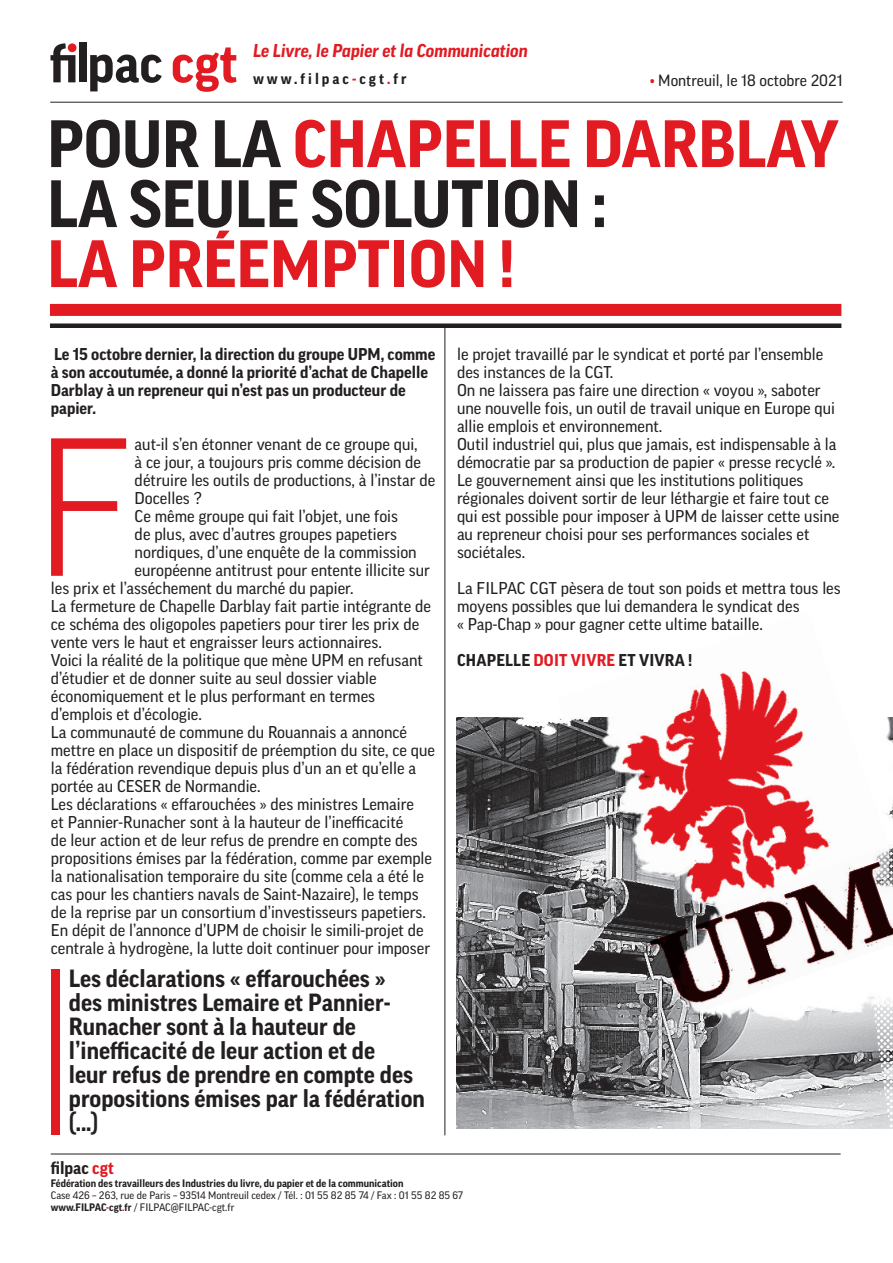
<style>
.page{position:relative;width:893px;height:1263px;background:#fff}
.page>*{position:absolute;margin:0;border:0;box-sizing:border-box;transform-origin:0 0}
.t1{font:700 64.5px/60px "Good OT";letter-spacing:-.005em;color:#231f20}
.t2{font:700 64.5px "Good OT";letter-spacing:-.005em;color:#e21a21}
.t3{font:700 24px/24px "Good OT";color:#231f20}
.t4{font:italic 700 18px "Good OT";color:#e21a21}
.t5{font:700 17.25px "Good OT";color:#231f20}
.t6{font:16.5px/18px "Good OT";color:#231f20}
.t7{font:700 16.5px/18px "Good OT";color:#231f20}
.t8{font:15.75px "Good OT";color:#231f20}
.t9{font:700 15px "Good OT";letter-spacing:.2em;color:#231f20}
.t10{font:10.5px/12px "Good OT";color:#231f20}
.t11{font:700 10.5px "Good OT";color:#231f20}
.s1{color:#e21a21}
.s2{font-weight:700}
.s3{font-weight:700;color:#e21a21}
</style>
<div class="page">
<div style="left:50px;top:304px;width:791px;height:12px;background:#e21a21"></div>
<hr style="left:50px;top:102px;width:793px;height:1px;background:#231f20">
<svg style="left:173px;top:47px;width:63px;height:45px"></svg>
<svg style="left:90px;top:55px;width:72px;height:36px"></svg>
<div style="left:79px;top:43px;width:8px;height:39px;background:#231f20"></div>
<svg style="left:50px;top:43px;width:25px;height:39px"></svg>
<div style="left:50px;top:323px;width:791px;height:5px;background:#231f20"></div>
<hr style="left:445px;top:326px;width:1px;height:809px;background:#231f20">
<hr style="left:51px;top:1154px;width:790px;height:1px;background:#231f20">
<div style="left:51px;top:969px;width:8px;height:166px;background:#e21a21"></div>
<svg style="left:51px;top:438px;width:75px;height:138px"></svg>
<img style="left:456px;top:717px;width:437px;height:411px">
<img style="left:557px;top:671px;width:336px;height:351px">
<img style="left:639px;top:846px;width:254px;height:176px">
<p class="t4" style="left:253px;top:41px;width:276px">Le Livre, le Papier et la Communication</p>
<p class="t9" style="left:253px;top:70px;width:155px">www.filpac<span class="s1">-</span>cgt<span class="s1">.</span>fr</p>
<p class="t8" style="left:650px;top:71px;width:194px"><span class="s1">•</span> Montreuil, le 18 octobre 2021</p>
<h1 class="t1" style="left:47px;top:114px;width:793px">POUR LA <span class="s1">CHAPELLE DARBLAY<br></span>LA SEULE SOLUTION :</h1>
<h1 class="t2" style="left:47px;top:229px;width:469px">LA PRÉEMPTION !</h1>
<p class="t7" style="left:51px;top:345px;width:386px">Le 15 octobre dernier, la direction du groupe UPM, comme à son accoutumée, a donné la priorité d’achat de Chapelle Darblay à un repreneur qui n’est pas un producteur de papier.</p>
<p class="t6" style="left:135px;top:435px;width:285px">aut-il s’en étonner venant de ce groupe qui,</p>
<p class="t6" style="left:135px;top:453px;width:288px">à ce jour, a toujours pris comme décision de</p>
<p class="t6" style="left:135px;top:471px;width:302px">détruire les outils de productions, à l’instar de</p>
<p class="t6" style="left:135px;top:489px;width:69px">Docelles ?</p>
<p class="t6" style="left:135px;top:507px;width:265px">Ce même groupe qui fait l’objet, une fois</p>
<p class="t6" style="left:135px;top:525px;width:264px">de plus, avec d’autres groupes papetiers</p>
<p class="t6" style="left:135px;top:543px;width:284px">nordiques, d’une enquête de la commission</p>
<p class="t6" style="left:135px;top:561px;width:297px">européenne antitrust pour entente illicite sur</p>
<p class="t6" style="left:51px;top:579px;width:304px">les prix et l’asséchement du marché du papier.</p>
<p class="t6" style="left:51px;top:597px;width:382px">La fermeture de Chapelle Darblay fait partie intégrante de</p>
<p class="t6" style="left:51px;top:615px;width:370px">ce schéma des oligopoles papetiers pour tirer les prix de</p>
<p class="t6" style="left:51px;top:633px;width:332px">vente vers le haut et engraisser leurs actionnaires.</p>
<p class="t6" style="left:51px;top:651px;width:373px">Voici la réalité de la politique que mène UPM en refusant</p>
<p class="t6" style="left:51px;top:669px;width:327px">d’étudier et de donner suite au seul dossier viable</p>
<p class="t6" style="left:51px;top:687px;width:326px">économiquement et le plus performant en termes</p>
<p class="t6" style="left:51px;top:705px;width:152px">d’emplois et d’écologie.</p>
<p class="t6" style="left:51px;top:723px;width:358px">La communauté de commune du Rouannais a annoncé</p>
<p class="t6" style="left:51px;top:741px;width:386px">mettre en place un dispositif de préemption du site, ce que</p>
<p class="t6" style="left:51px;top:759px;width:367px">la fédération revendique depuis plus d’un an et qu’elle a</p>
<p class="t6" style="left:51px;top:777px;width:211px">portée au CESER de Normandie.</p>
<p class="t6" style="left:51px;top:795px;width:364px">Les déclarations « effarouchées » des ministres Lemaire</p>
<p class="t6" style="left:51px;top:813px;width:354px">et Pannier-Runacher sont à la hauteur de l’inefficacité</p>
<p class="t6" style="left:51px;top:831px;width:368px">de leur action et de leur refus de prendre en compte des</p>
<p class="t6" style="left:51px;top:849px;width:383px">propositions émises par la fédération, comme par exemple</p>
<p class="t6" style="left:51px;top:867px;width:375px">la nationalisation temporaire du site (comme cela a été le</p>
<p class="t6" style="left:51px;top:885px;width:369px">cas pour les chantiers navals de Saint-Nazaire), le temps</p>
<p class="t6" style="left:51px;top:903px;width:376px">de la reprise par un consortium d’investisseurs papetiers.</p>
<p class="t6" style="left:51px;top:921px;width:374px">En dépit de l’annonce d’UPM de choisir le simili-projet de</p>
<p class="t6" style="left:51px;top:939px;width:381px">centrale à hydrogène, la lutte doit continuer pour imposer</p>
<h2 class="t3" style="left:69px;top:966px;width:357px">Les déclarations « effarouchées » des ministres Lemaire et Pannier-<br>Runacher sont à la hauteur de l’inefficacité de leur action et de<br>leur refus de prendre en compte des propositions émises par la fédération (...)</h2>
<p class="t6" style="left:457px;top:345px;width:384px">le projet travaillé par le syndicat et porté par l’ensemble des instances de la CGT.<br>On ne laissera pas faire une direction « voyou », saboter une nouvelle fois, un outil de travail unique en Europe qui allie emplois et environnement.<br>Outil industriel qui, plus que jamais, est indispensable à la démocratie par sa production de papier « presse recyclé ».<br>Le gouvernement ainsi que les institutions politiques régionales doivent sortir de leur léthargie et faire tout ce qui est possible pour imposer à UPM de laisser cette usine au repreneur choisi pour ses performances sociales et sociétales.</p>
<p class="t6" style="left:457px;top:579px;width:385px">La FILPAC CGT pèsera de tout son poids et mettra tous les moyens possibles que lui demandera le syndicat des<br>« Pap-Chap » pour gagner cette ultime bataille.</p>
<p class="t7" style="left:457px;top:651px;width:237px">CHAPELLE <span class="s1">DOIT VIVRE</span> ET VIVRA !</p>
<p class="t5" style="left:51px;top:1158px;width:65px">filpac <span class="s1">cgt</span></p>
<p class="t11" style="left:51px;top:1178px;width:354px">Fédération des travailleurs des Industries du livre, du papier et de la communication</p>
<p class="t10" style="left:51px;top:1190px;width:414px">Case 426 – 263, rue de Paris – 93514 Montreuil cedex / Tél. : 01 55 82 85 74 / Fax : 01 55 82 85 67 <span class="s2">www.FILPAC</span><span class="s3">-</span><span class="s2">cgt</span><span class="s3">.</span><span class="s2">fr</span> / FILPAC@FILPAC-cgt.fr</p>
</div>
